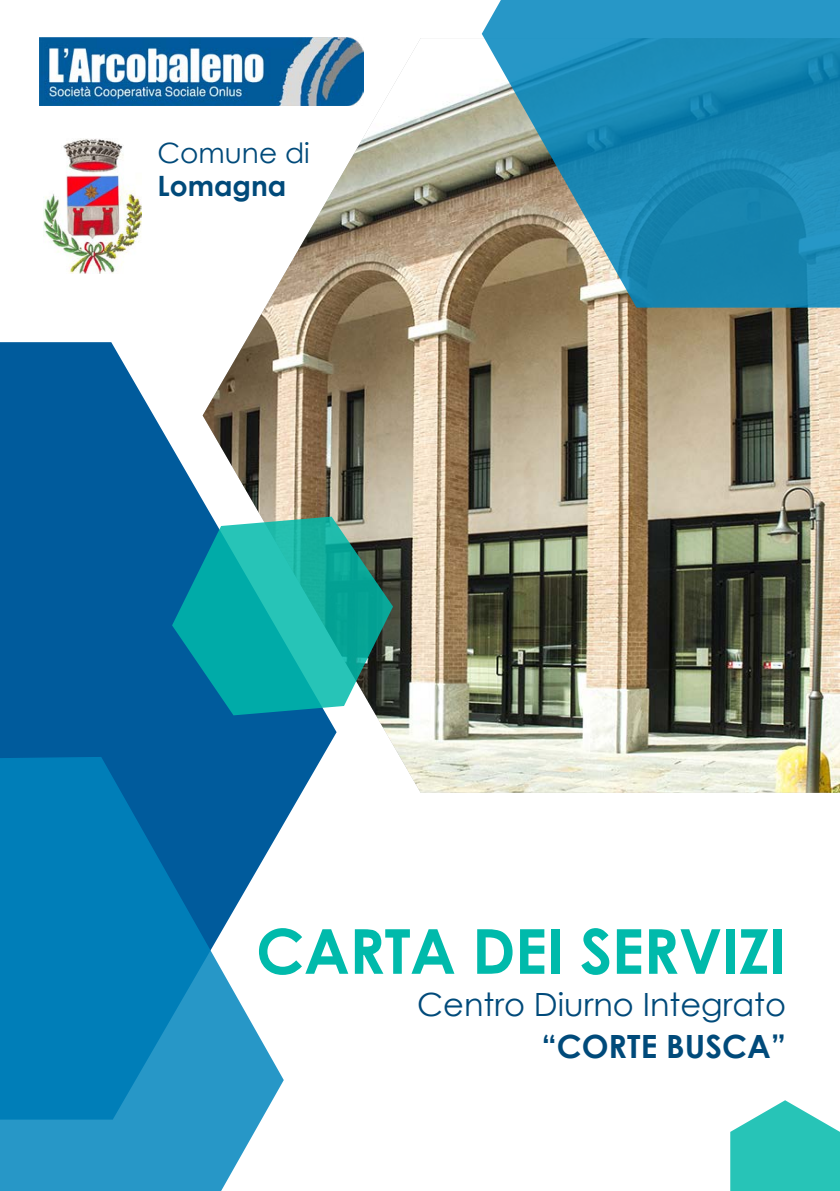
<style>
.page{position:relative;width:840px;height:1191px;background:#fff}
.page>*{position:absolute;margin:0;border:0;box-sizing:border-box;transform-origin:0 0}
.t1{font:700 62px "Century Gothic";letter-spacing:-.01em;color:#00baab}
.t2{font:32px "Century Gothic";color:#004a7a}
.t3{font:700 32px "Century Gothic";color:#004a7a}
.t4{font:28px "Century Gothic";color:#004a7a}
.t5{font:700 28px "Century Gothic";color:#004a7a}
</style>
<div class="page">
<svg style="left:0;top:342px;width:302px;height:740px;background:#2573aa"></svg>
<img style="left:202px;top:38px;width:637px;height:755px">
<svg style="left:172px;top:516px;width:221px;height:199px;background:#1c9e9e"></svg>
<svg style="left:481px;top:0;width:358px;height:308px;background:#378dab"></svg>
<svg style="left:0;top:757px;width:283px;height:434px;background:#248cbe"></svg>
<img style="left:40px;top:38px;width:324px;height:68px">
<img style="left:43px;top:139px;width:99px;height:134px">
<svg style="left:730px;top:1100px;width:109px;height:91px"></svg>
<p class="t4" style="left:157px;top:133px;width:154px">Comune di</p>
<p class="t5" style="left:157px;top:165px;width:130px">Lomagna</p>
<h1 class="t1" style="left:256px;top:904px;width:531px">CARTA DEI SERVIZI</h1>
<p class="t2" style="left:417px;top:982px;width:370px">Centro Diurno Integrato</p>
<p class="t3" style="left:541px;top:1022px;width:246px">“CORTE BUSCA”</p>
</div>
